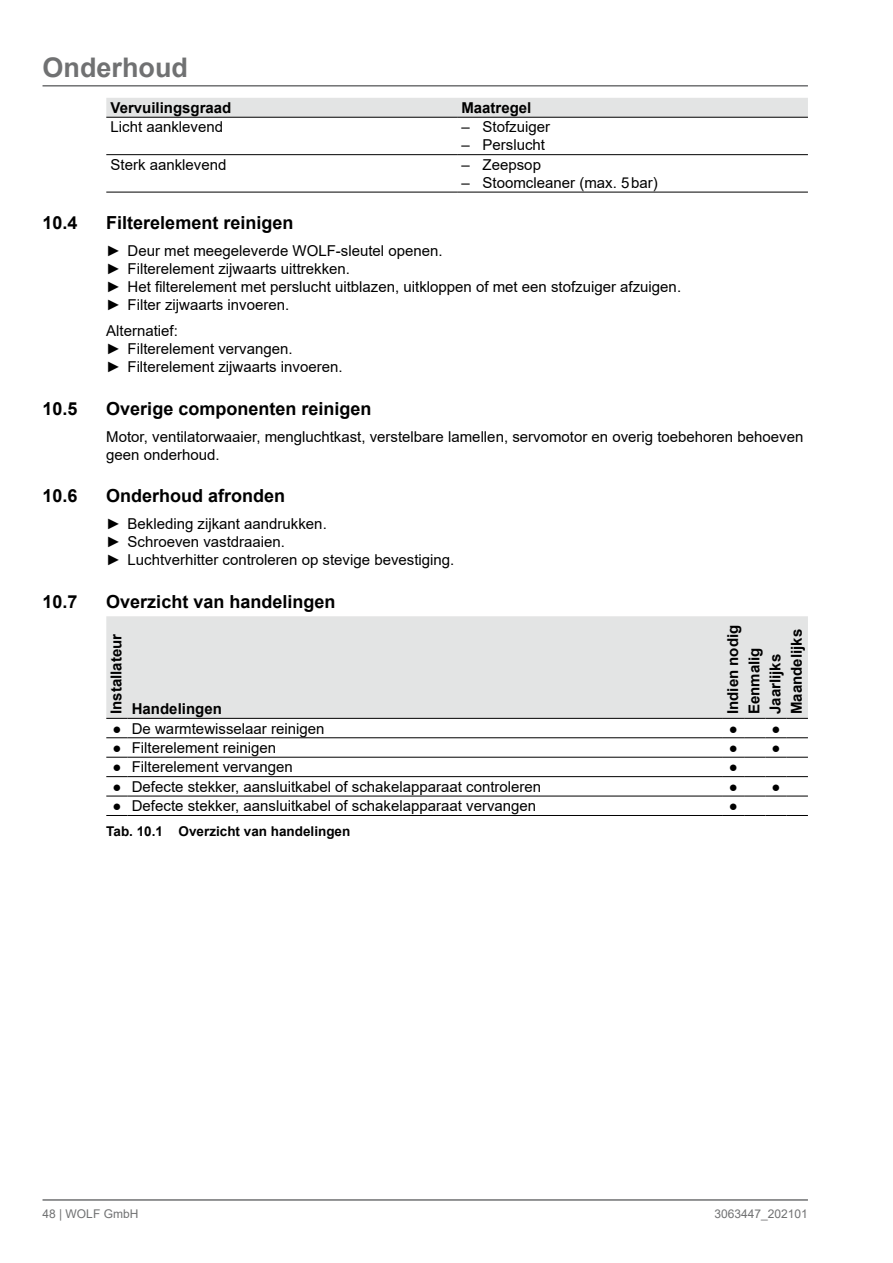
<style>
.page{position:relative;width:893px;height:1263px;background:#fff}
.page>*{position:absolute;margin:0;border:0;box-sizing:border-box;transform-origin:0 0}
.t1{font:700 27px "Arial";color:#707172}
.t2{font:700 18px "Arial";color:#000}
.t3{font:15px/18px "Arial";color:#000}
.t4{font:700 15px/21.3px "Arial";color:#000}
.t5{font:700 13.5px "Arial";color:#000}
.t6{font:12px "Arial";color:#707172}
</style>
<div class="page">
<hr style="left:43px;top:85px;width:765px;height:2px;background:#707172">
<hr style="left:43px;top:1199px;width:765px;height:2px;background:#707172">
<div style="left:106px;top:98px;width:702px;height:19px;background:#e3e4e4"></div>
<hr style="left:106px;top:117px;width:351px;height:1px;background:#000">
<hr style="left:457px;top:117px;width:351px;height:1px;background:#000">
<hr style="left:106px;top:154px;width:351px;height:1px;background:#000">
<hr style="left:106px;top:192px;width:351px;height:1px;background:#000">
<hr style="left:457px;top:154px;width:351px;height:1px;background:#000">
<hr style="left:457px;top:192px;width:351px;height:1px;background:#000">
<div style="left:106px;top:616px;width:702px;height:102px;background:#e3e4e4"></div>
<svg style="left:106px;top:718px;width:22px;height:1px"></svg>
<hr style="left:128px;top:718px;width:595px;height:1px;background:#000">
<svg style="left:723px;top:718px;width:85px;height:1px"></svg>
<svg style="left:106px;top:737px;width:22px;height:1px"></svg>
<hr style="left:128px;top:737px;width:595px;height:1px;background:#000">
<svg style="left:723px;top:737px;width:85px;height:1px"></svg>
<svg style="left:106px;top:757px;width:22px;height:1px"></svg>
<hr style="left:128px;top:757px;width:595px;height:1px;background:#000">
<svg style="left:723px;top:757px;width:85px;height:1px"></svg>
<svg style="left:106px;top:776px;width:22px;height:1px"></svg>
<hr style="left:128px;top:776px;width:595px;height:1px;background:#000">
<svg style="left:723px;top:776px;width:85px;height:1px"></svg>
<svg style="left:106px;top:796px;width:22px;height:1px"></svg>
<hr style="left:128px;top:796px;width:595px;height:1px;background:#000">
<svg style="left:723px;top:796px;width:85px;height:1px"></svg>
<svg style="left:106px;top:815px;width:22px;height:1px"></svg>
<hr style="left:128px;top:815px;width:595px;height:1px;background:#000">
<svg style="left:723px;top:815px;width:85px;height:1px"></svg>
<h1 class="t1" style="left:43px;top:48px;width:147px">Onderhoud</h1>
<p class="t4" style="left:111px;top:97px;width:122px">Vervuilingsgraad</p>
<p class="t4" style="left:461px;top:97px;width:72px">Maatregel</p>
<p class="t3" style="left:111px;top:118px;width:114px">Licht aanklevend</p>
<p class="t3" style="left:461px;top:118px;width:90px">– Stofzuiger</p>
<p class="t3" style="left:461px;top:136px;width:85px">– Perslucht</p>
<p class="t3" style="left:111px;top:155px;width:117px">Sterk aanklevend</p>
<p class="t3" style="left:461px;top:155px;width:81px">– Zeepsop</p>
<p class="t3" style="left:461px;top:173px;width:198px">– Stoomcleaner (max. 5bar)</p>
<p class="t2" style="left:43px;top:210px;width:37px">10.4</p>
<p class="t2" style="left:106px;top:210px;width:189px">Filterelement reinigen</p>
<p class="t3" style="left:106px;top:241px;width:576px">► Deur met meegeleverde WOLF‑sleutel openen.<br>► Filterelement zijwaarts uittrekken.<br>► Het filterelement met perslucht uitblazen, uitkloppen of met een stofzuiger afzuigen. ► Filter zijwaarts invoeren.</p>
<p class="t3" style="left:106px;top:322px;width:238px">Alternatief:<br>► Filterelement vervangen.<br>► Filterelement zijwaarts invoeren.</p>
<p class="t2" style="left:43px;top:396px;width:37px">10.5</p>
<p class="t2" style="left:106px;top:396px;width:267px">Overige componenten reinigen</p>
<p class="t3" style="left:106px;top:427px;width:698px">Motor, ventilatorwaaier, mengluchtkast, verstelbare lamellen, servomotor en overig toebehoren behoeven geen onderhoud.</p>
<p class="t2" style="left:43px;top:483px;width:37px">10.6</p>
<p class="t2" style="left:106px;top:483px;width:181px">Onderhoud afronden</p>
<p class="t3" style="left:106px;top:514px;width:350px">► Bekleding zijkant aandrukken.<br>► Schroeven vastdraaien.<br>► Luchtverhitter controleren op stevige bevestiging.</p>
<p class="t2" style="left:43px;top:589px;width:37px">10.7</p>
<p class="t2" style="left:106px;top:589px;width:231px">Overzicht van handelingen</p>
<p class="t4" style="left:106px;top:714px;width:82px;rotate:-90deg">Installateur</p>
<p class="t4" style="left:722px;top:714px;width:91px;rotate:-90deg">Indien nodig<br>Eenmalig<br>Jaarlijks<br>Maandelijks</p>
<p class="t4" style="left:132px;top:698px;width:92px">Handelingen</p>
<p class="t3" style="left:112px;top:719px;width:213px">● De warmtewisselaar reinigen</p>
<p class="t3" style="left:729px;top:719px;width:53px">● ●</p>
<p class="t3" style="left:112px;top:738px;width:165px">● Filterelement reinigen</p>
<p class="t3" style="left:729px;top:738px;width:53px">● ●</p>
<p class="t3" style="left:112px;top:758px;width:182px">● Filterelement vervangen</p>
<p class="t3" style="left:729px;top:758px;width:11px">●</p>
<p class="t3" style="left:112px;top:777px;width:430px">● Defecte stekker, aansluitkabel of schakelapparaat controleren</p>
<p class="t3" style="left:729px;top:777px;width:53px">● ●</p>
<p class="t3" style="left:112px;top:797px;width:425px">● Defecte stekker, aansluitkabel of schakelapparaat vervangen</p>
<p class="t3" style="left:729px;top:797px;width:11px">●</p>
<p class="t5" style="left:106px;top:822px;width:246px">Tab. 10.1 Overzicht van handelingen</p>
<p class="t6" style="left:43px;top:1205px;width:97px">48 | WOLF GmbH</p>
<p class="t6" style="left:714px;top:1205px;width:95px">3063447_202101</p>
</div>
